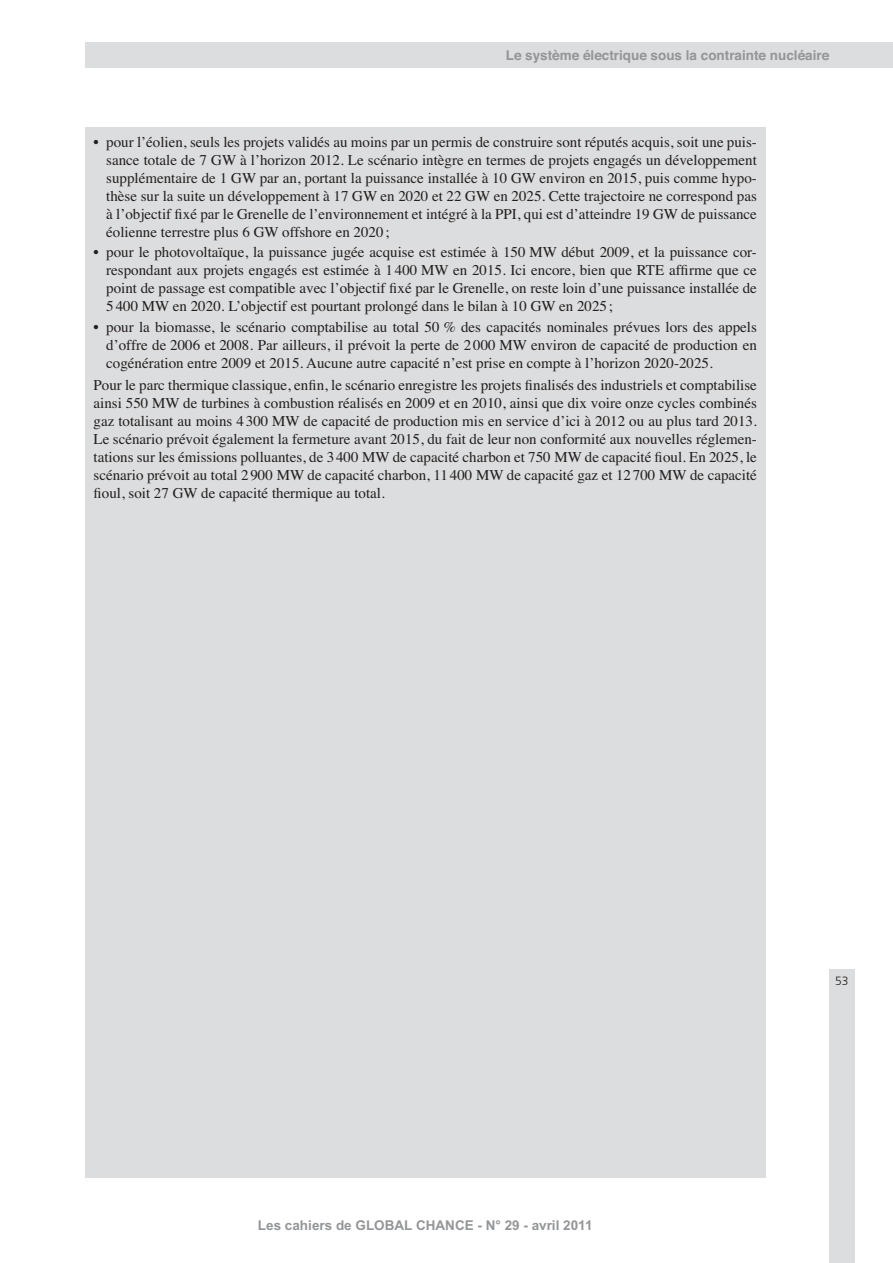
<style>
.page{position:relative;width:893px;height:1263px;background:#fff}
.page>*{position:absolute;margin:0;border:0;box-sizing:border-box;transform-origin:0 0}
.t1{font:15px/18px "Times";color:#231f20;text-align:justify}
.t2{font:700 13.5px "Helvetica";color:#939598}
.t3{font:700 13.5px "Arial";color:#939598}
.t4{font:300 12px "Frutiger";color:#231f20}
</style>
<div class="page">
<div style="left:829px;top:969px;width:26px;height:294px;background:#dcddde"></div>
<div style="left:85px;top:128px;width:680px;height:1050px;background:#dcddde"></div>
<div style="left:85px;top:43px;width:808px;height:25px;background:#dcddde"></div>
<p class="t2" style="left:506px;top:51px;width:325px">Le système électrique sous la contrainte nucléaire</p>
<p class="t1" style="left:106px;top:135px;width:652px;text-indent:-13px">• pour l’éolien, seuls les projets validés au moins par un permis de construire sont réputés acquis, soit une puis&shy;sance totale de 7 GW à l’horizon 2012. Le scénario intègre en termes de projets engagés un développement supplémentaire de 1 GW par an, portant la puissance installée à 10 GW environ en 2015, puis comme hypo&shy;thèse sur la suite un développement à 17 GW en 2020 et 22 GW en 2025. Cette trajectoire ne correspond pas à l’objectif fixé par le Grenelle de l’environnement et intégré à la PPI, qui est d’atteindre 19 GW de puissance éolienne terrestre plus 6 GW offshore en 2020 ;</p>
<p class="t1" style="left:106px;top:245px;width:652px;text-indent:-13px">• pour le photovoltaïque, la puissance jugée acquise est estimée à 150 MW début 2009, et la puissance cor&shy;respondant aux projets engagés est estimée à 1 400 MW en 2015. Ici encore, bien que RTE affirme que ce point de passage est compatible avec l’objectif fixé par le Grenelle, on reste loin d’une puissance installée de 5 400 MW en 2020. L’objectif est pourtant prolongé dans le bilan à 10 GW en 2025 ;</p>
<p class="t1" style="left:106px;top:319px;width:652px;text-indent:-13px">• pour la biomasse, le scénario comptabilise au total 50 % des capacités nominales prévues lors des appels d’offre de 2006 et 2008. Par ailleurs, il prévoit la perte de 2 000 MW environ de capacité de production en cogénération entre 2009 et 2015. Aucune autre capacité n’est prise en compte à l’horizon 2020-2025.</p>
<p class="t1" style="left:94px;top:377px;width:665px">Pour le parc thermique classique, enfin, le scénario enregistre les projets finalisés des industriels et comptabilise ainsi 550 MW de turbines à combustion réalisés en 2009 et en 2010, ainsi que dix voire onze cycles combinés gaz totalisant au moins 4 300 MW de capacité de production mis en service d’ici à 2012 ou au plus tard 2013.<br>Le scénario prévoit également la fermeture avant 2015, du fait de leur non conformité aux nouvelles réglemen&shy;tations sur les émissions polluantes, de 3 400 MW de capacité charbon et 750 MW de capacité fioul. En 2025, le scénario prévoit au total 2 900 MW de capacité charbon, 11 400 MW de capacité gaz et 12 700 MW de capacité fioul, soit 27 GW de capacité thermique au total.</p>
<p class="t3" style="left:258px;top:1218px;width:336px">Les cahiers de GLOBAL CHANCE - N° 29 - avril 2011</p>
<p class="t4" style="left:835px;top:976px;width:15px">53</p>
</div>
